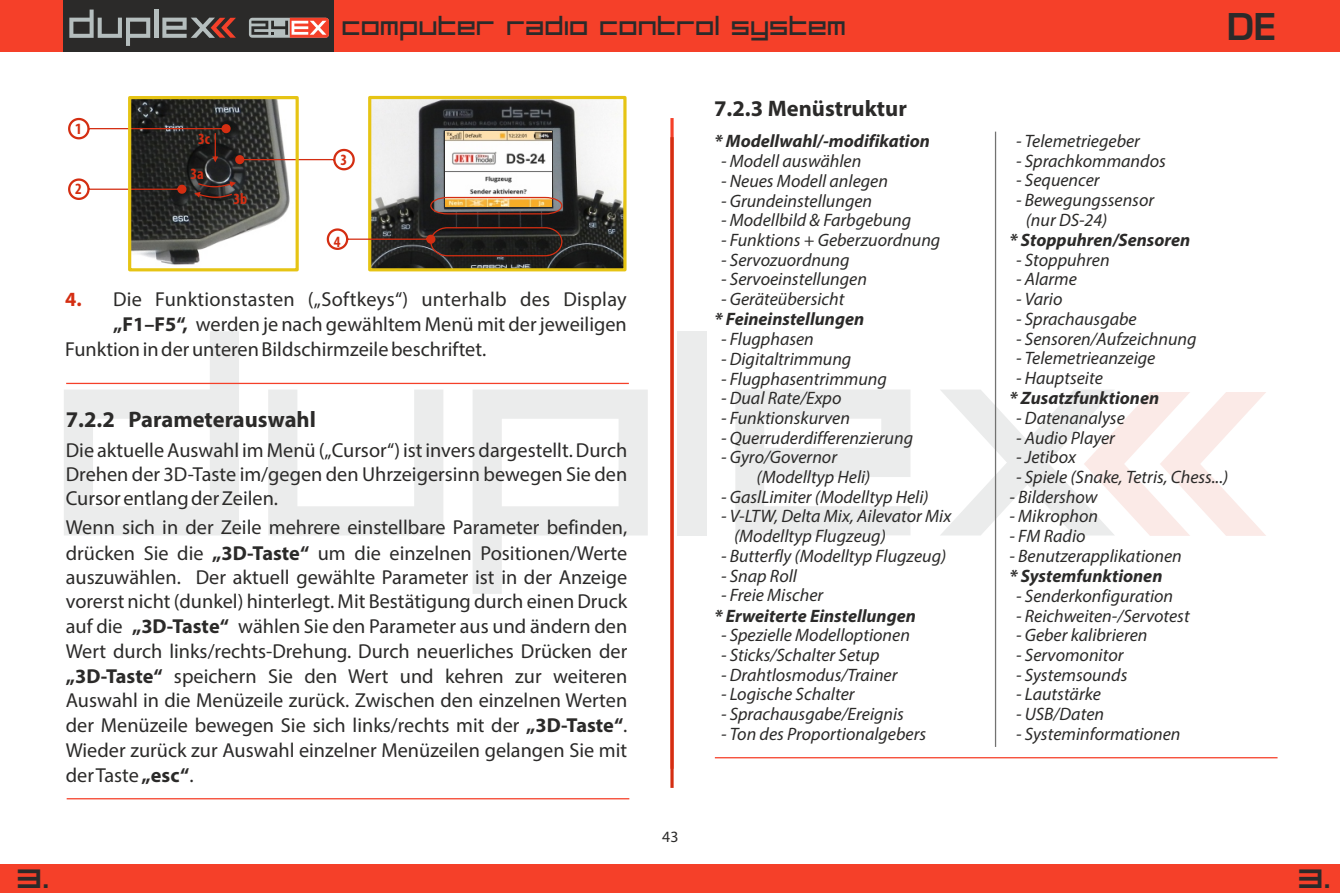
<style>
.page{position:relative;width:1340px;height:893px;background:#fff}
.page>*{position:absolute;margin:0;border:0;box-sizing:border-box;transform-origin:0 0}
.t1{font:37.12px "JETI TX2";color:#2b2a29}
.t2{font:700 36px "Euromode";color:#2b2a29}
.t3{font:27.45px "JETI TX2";color:#2b2a29}
.t4{font:700 22.5px "Myriad Pro";color:#2b2a29}
.t5{font:20.25px/24.8px "Myriad Pro";color:#2b2a29;text-align:justify}
.t6{font:italic 18px/19.8px "Myriad Pro";color:#2b2a29}
.t7{font:italic 700 18px "Myriad Pro";color:#2b2a29}
.t8{font:700 condensed 15.75px "Myriad Pro";color:#d42e12}
.t9{font:15.75px "Myriad Pro";color:#2b2a29}
.s1{font-weight:700;color:#d42e12}
.s2{font-weight:700}
</style>
<div class="page">
<div style="left:0;top:0;width:1339px;height:52px;background:#f54029"></div>
<hr style="left:670px;top:118px;width:3px;height:651px;background:#f54029">
<div style="left:677px;top:331px;width:29px;height:204px;background:#ebecec"></div>
<svg style="left:473px;top:390px;width:174px;height:204px"></svg>
<svg style="left:268px;top:390px;width:175px;height:145px"></svg>
<svg style="left:64px;top:331px;width:175px;height:204px"></svg>
<svg style="left:941px;top:390px;width:325px;height:146px"></svg>
<svg style="left:735px;top:390px;width:175px;height:145px"></svg>
<div style="left:64px;top:0;width:270px;height:52px;background:#2b2a29"></div>
<div style="left:249px;top:18px;width:80px;height:20px;background:#b5bebe;border-radius:3px"></div>
<svg style="left:251px;top:18px;width:78px;height:20px"></svg>
<hr style="left:154px;top:10px;width:4px;height:28px;background:#b5bebe">
<svg style="left:69px;top:10px;width:81px;height:36px"></svg>
<svg style="left:162px;top:18px;width:74px;height:20px"></svg>
<hr style="left:670px;top:137px;width:3px;height:651px;background:#d42e12">
<div style="left:0;top:864px;width:1339px;height:29px;background:#f54029"></div>
<hr style="left:67px;top:798px;width:562px;height:1px;background:#f54029">
<img style="left:372px;top:100px;width:250px;height:167px">
<div style="left:368px;top:96px;width:258px;height:175px;border:3px solid #e6c414"></div>
<div style="left:444px;top:130px;width:109px;height:78px;border:3px solid #2b2a29"></div>
<img style="left:132px;top:100px;width:158px;height:165px">
<hr style="left:66px;top:383px;width:563px;height:1px;background:#f54029">
<svg style="left:68px;top:118px;width:287px;height:52px"></svg>
<svg style="left:194px;top:181px;width:42px;height:17px"></svg>
<svg style="left:68px;top:178px;width:118px;height:22px"></svg>
<hr style="left:715px;top:757px;width:562px;height:1px;background:#f54029">
<hr style="left:994px;top:132px;width:2px;height:615px;background:#727271">
<div style="left:128px;top:96px;width:171px;height:175px;border:3px solid #e6c414"></div>
<svg style="left:327px;top:226px;width:236px;height:31px;background:#574843"></svg>
<img style="left:445px;top:132px;width:106px;height:64px">
<svg style="left:429px;top:196px;width:134px;height:19px;background:#a47c55"></svg>
<h3 class="t3" style="left:341px;top:13px;width:506px">computer radio control system</h3>
<h2 class="t2" style="left:1226px;top:12px;width:51px">DE</h2>
<p class="t8" style="left:75px;top:122px;width:8px">1</p>
<p class="t8" style="left:75px;top:183px;width:8px">2</p>
<p class="t8" style="left:198px;top:132px;width:13px">3c</p>
<p class="t8" style="left:190px;top:167px;width:15px">3a</p>
<p class="t8" style="left:233px;top:192px;width:15px">3b</p>
<p class="t8" style="left:340px;top:153px;width:8px">3</p>
<p class="t8" style="left:334px;top:235px;width:8px">4</p>
<p class="t5" style="left:65px;top:289px;width:563px"><span class="s1">4.</span> Die Funktionstasten („Softkeys“) unterhalb des Display</p>
<p class="t5" style="left:113px;top:314px;width:515px"><span class="s2">„F1–F5“,</span> werden je nach gewähltem Menü mit der jeweiligen</p>
<p class="t5" style="left:65px;top:338px;width:422px">Funktion in der unteren Bildschirmzeile beschriftet.</p>
<p class="t4" style="left:66px;top:410px;width:252px">7.2.2 Parameterauswahl</p>
<p class="t5" style="left:66px;top:439px;width:563px">Die aktuelle Auswahl im Menü („Cursor“) ist invers dargestellt. Durch Drehen der 3D-Taste im/gegen den Uhrzeigersinn bewegen Sie den Cursor entlang der Zeilen.</p>
<p class="t5" style="left:66px;top:517px;width:563px">Wenn sich in der Zeile mehrere einstellbare Parameter befinden, drücken Sie die <span class="s2">„3D-Taste“</span> um die einzelnen Positionen/Werte auszuwählen. Der aktuell gewählte Parameter ist in der Anzeige vorerst nicht (dunkel) hinterlegt. Mit Bestätigung durch einen Druck auf die <span class="s2">„3D-Taste“</span> wählen Sie den Parameter aus und ändern den Wert durch links/rechts-Drehung. Durch neuerliches Drücken der <span class="s2">„3D-Taste“</span> speichern Sie den Wert und kehren zur weiteren Auswahl in die Menüzeile zurück. Zwischen den einzelnen Werten der Menüzeile bewegen Sie sich links/rechts mit der <span class="s2">„3D-Taste“</span>.<br>Wieder zurück zur Auswahl einzelner Menüzeilen gelangen Sie mit der Taste <span class="s2">„esc“</span>.</p>
<p class="t9" style="left:662px;top:830px;width:18px">43</p>
<p class="t4" style="left:714px;top:99px;width:194px">7.2.3 Menüstruktur</p>
<p class="t7" style="left:714px;top:134px;width:217px">* Modellwahl/-modifikation</p>
<p class="t6" style="left:721px;top:153px;width:142px">- Modell auswählen</p>
<p class="t6" style="left:721px;top:172px;width:168px">- Neues Modell anlegen</p>
<p class="t6" style="left:721px;top:192px;width:153px">- Grundeinstellungen</p>
<p class="t6" style="left:721px;top:212px;width:192px">- Modellbild &amp; Farbgebung</p>
<p class="t6" style="left:721px;top:232px;width:221px">- Funktions + Geberzuordnung</p>
<p class="t6" style="left:721px;top:251px;width:130px">- Servozuordnung</p>
<p class="t6" style="left:721px;top:271px;width:147px">- Servoeinstellungen</p>
<p class="t6" style="left:721px;top:291px;width:125px">- Geräteübersicht</p>
<p class="t7" style="left:714px;top:312px;width:151px">* Feineinstellungen</p>
<p class="t6" style="left:721px;top:331px;width:94px">- Flugphasen</p>
<p class="t6" style="left:721px;top:350px;width:132px">- Digitaltrimmung</p>
<p class="t6" style="left:721px;top:370px;width:167px">- Flugphasentrimmung</p>
<p class="t6" style="left:721px;top:390px;width:122px">- Dual Rate/Expo</p>
<p class="t6" style="left:721px;top:410px;width:131px">- Funktionskurven</p>
<p class="t6" style="left:721px;top:429px;width:194px">- Querruderdifferenzierung</p>
<p class="t6" style="left:756px;top:449px;width:115px;text-indent:-36px">- Gyro/Governor (Modelltyp Heli)</p>
<p class="t6" style="left:721px;top:488px;width:209px">- GaslLimiter (Modelltyp Heli)</p>
<p class="t6" style="left:734px;top:508px;width:219px;text-indent:-13px">- V-LTW, Delta Mix, Ailevator Mix (Modelltyp Flugzeug)</p>
<p class="t6" style="left:721px;top:547px;width:227px">- Butterfly (Modelltyp Flugzeug)</p>
<p class="t6" style="left:721px;top:567px;width:77px">- Snap Roll</p>
<p class="t6" style="left:721px;top:587px;width:104px">- Freie Mischer</p>
<p class="t7" style="left:714px;top:608px;width:203px">* Erweiterte Einstellungen</p>
<p class="t6" style="left:721px;top:627px;width:190px">- Spezielle Modelloptionen</p>
<p class="t6" style="left:721px;top:647px;width:160px">- Sticks/Schalter Setup</p>
<p class="t6" style="left:721px;top:666px;width:178px">- Drahtlosmodus/Trainer</p>
<p class="t6" style="left:721px;top:686px;width:135px">- Logische Schalter</p>
<p class="t6" style="left:721px;top:706px;width:184px">- Sprachausgabe/Ereignis</p>
<p class="t6" style="left:721px;top:725px;width:207px">- Ton des Proportionalgebers</p>
<p class="t6" style="left:1016px;top:132px;width:125px">- Telemetriegeber</p>
<p class="t6" style="left:1016px;top:152px;width:151px">- Sprachkommandos</p>
<p class="t6" style="left:1016px;top:172px;width:85px">- Sequencer</p>
<p class="t6" style="left:1025px;top:192px;width:130px;text-indent:-10px">- Bewegungssensor (nur DS-24)</p>
<p class="t7" style="left:1009px;top:232px;width:182px">* Stoppuhren/Sensoren</p>
<p class="t6" style="left:1016px;top:251px;width:95px">- Stoppuhren</p>
<p class="t6" style="left:1016px;top:271px;width:62px">- Alarme</p>
<p class="t6" style="left:1016px;top:291px;width:48px">- Vario</p>
<p class="t6" style="left:1016px;top:310px;width:122px">- Sprachausgabe</p>
<p class="t6" style="left:1016px;top:330px;width:182px">- Sensoren/Aufzeichnung</p>
<p class="t6" style="left:1016px;top:350px;width:141px">- Telemetrieanzeige</p>
<p class="t6" style="left:1016px;top:369px;width:88px">- Hauptseite</p>
<p class="t7" style="left:1009px;top:391px;width:151px">* Zusatzfunktionen</p>
<p class="t6" style="left:1016px;top:409px;width:110px">- Datenanalyse</p>
<p class="t6" style="left:1016px;top:429px;width:100px">- Audio Player</p>
<p class="t6" style="left:1016px;top:449px;width:61px">- Jetibox</p>
<p class="t6" style="left:1016px;top:469px;width:214px">- Spiele (Snake, Tetris, Chess...)</p>
<p class="t6" style="left:1009px;top:488px;width:90px">- Bildershow</p>
<p class="t6" style="left:1009px;top:508px;width:90px">- Mikrophon</p>
<p class="t6" style="left:1009px;top:528px;width:78px">- FM Radio</p>
<p class="t6" style="left:1009px;top:547px;width:174px">- Benutzerapplikationen</p>
<p class="t7" style="left:1009px;top:569px;width:154px">* Systemfunktionen</p>
<p class="t6" style="left:1016px;top:587px;width:159px">- Senderkonfiguration</p>
<p class="t6" style="left:1016px;top:607px;width:175px">- Reichweiten-/Servotest</p>
<p class="t6" style="left:1016px;top:627px;width:133px">- Geber kalibrieren</p>
<p class="t6" style="left:1016px;top:646px;width:109px">- Servomonitor</p>
<p class="t6" style="left:1016px;top:666px;width:113px">- Systemsounds</p>
<p class="t6" style="left:1016px;top:686px;width:86px">- Lautstärke</p>
<p class="t6" style="left:1016px;top:706px;width:90px">- USB/Daten</p>
<p class="t6" style="left:1016px;top:725px;width:166px">- Systeminformationen</p>
<h1 class="t1" style="left:16px;top:858px;width:35px">3.</h1>
<h1 class="t1" style="left:1297px;top:858px;width:35px">3.</h1>
</div>
